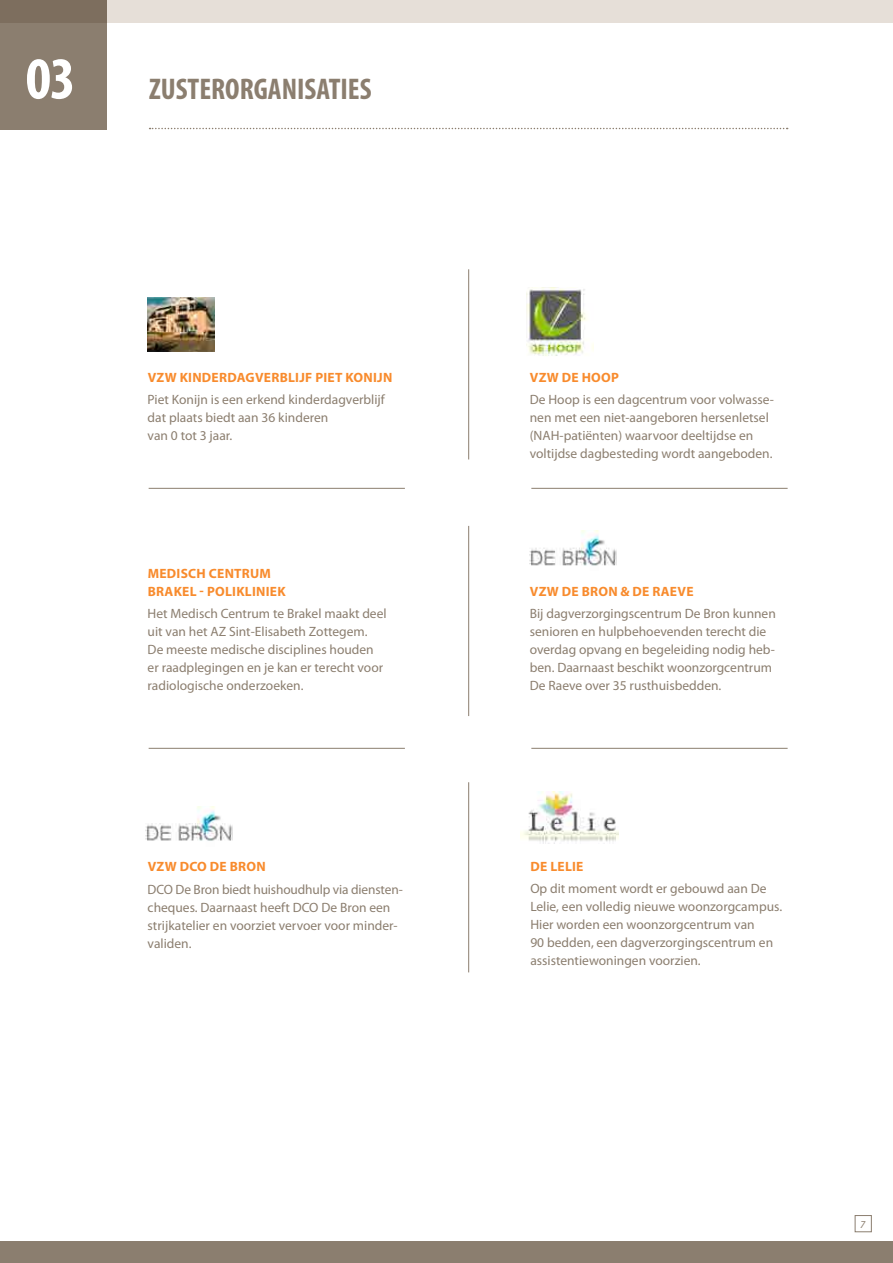
<style>
.page{position:relative;width:893px;height:1263px;background:#fff}
.page>*{position:absolute;margin:0;border:0;box-sizing:border-box;transform-origin:0 0}
.t1{font:700 condensed 30px "Myriad Pro";color:#8b7e6f}
.t2{font:13.5px/18px "Myriad Pro";color:#8b7e6f}
.t3{font:700 13.5px/18px "Myriad Pro";letter-spacing:.02em;color:#f88b2d}
.t4{font:italic 10.5px "Myriad Pro";color:#8b7e6f}
.s1{font-size:60px;color:#fff}
</style>
<div class="page">
<div style="left:855px;top:1215px;width:17px;height:17px;border:1px solid #8b7e6f"></div>
<div style="left:0;top:1242px;width:893px;height:21px;background:#8b7e6f"></div>
<div style="left:0;top:0;width:893px;height:23px;background:#e6dfd8"></div>
<div style="left:0;top:0;width:106px;height:129px;background:linear-gradient(to bottom,#827465,#8f8274)"></div>
<svg style="left:150px;top:128px;width:638px;height:1px"></svg>
<hr style="left:468px;top:269px;width:1px;height:190px;background:#8b7e6f">
<hr style="left:468px;top:526px;width:1px;height:190px;background:#8b7e6f">
<hr style="left:468px;top:782px;width:1px;height:190px;background:#8b7e6f">
<hr style="left:149px;top:488px;width:256px;height:1px;background:#8b7e6f">
<hr style="left:531px;top:488px;width:257px;height:1px;background:#8b7e6f">
<hr style="left:149px;top:748px;width:256px;height:1px;background:#8b7e6f">
<hr style="left:531px;top:748px;width:257px;height:1px;background:#8b7e6f">
<img style="left:148px;top:298px;width:67px;height:53px">
<img style="left:526px;top:288px;width:67px;height:68px">
<img style="left:529px;top:531px;width:87px;height:35px">
<img style="left:146px;top:806px;width:87px;height:35px">
<img style="left:521px;top:791px;width:98px;height:53px">
<h1 class="t1" style="left:26px;top:70px;width:347px"><span class="s1">03</span> ZUSTERORGANISATIES</h1>
<p class="t3" style="left:148px;top:368px;width:246px">VZW KINDERDAGVERBLIJF PIET KONIJN</p>
<p class="t2" style="left:148px;top:390px;width:239px">Piet Konijn is een erkend kinderdagverblijf dat plaats biedt aan 36 kinderen<br>van 0 tot 3 jaar.</p>
<p class="t3" style="left:148px;top:564px;width:139px">MEDISCH CENTRUM<br>BRAKEL - POLIKLINIEK</p>
<p class="t2" style="left:148px;top:605px;width:241px">Het Medisch Centrum te Brakel maakt deel uit van het AZ Sint-Elisabeth Zottegem.<br>De meeste medische disciplines houden er raadplegingen en je kan er terecht voor radiologische onderzoeken.</p>
<p class="t3" style="left:148px;top:857px;width:119px">VZW DCO DE BRON</p>
<p class="t2" style="left:148px;top:880px;width:257px">DCO De Bron biedt huishoudhulp via diensten&shy;cheques. Daarnaast heeft DCO De Bron een strijkatelier en voorziet vervoer voor minder&shy;validen.</p>
<p class="t3" style="left:530px;top:368px;width:91px">VZW DE HOOP</p>
<p class="t2" style="left:530px;top:390px;width:246px">De Hoop is een dagcentrum voor volwasse&shy;nen met een niet-aangeboren hersenletsel (NAH-patiënten) waarvoor deeltijdse en voltijdse dagbesteding wordt aangeboden.</p>
<p class="t3" style="left:530px;top:582px;width:165px">VZW DE BRON &amp; DE RAEVE</p>
<p class="t2" style="left:530px;top:605px;width:248px">Bij dagverzorgingscentrum De Bron kunnen senioren en hulpbehoevenden terecht die overdag opvang en begeleiding nodig heb&shy;ben. Daarnaast beschikt woonzorgcentrum De Raeve over 35 rusthuisbedden.</p>
<p class="t3" style="left:530px;top:857px;width:55px">DE LELIE</p>
<p class="t2" style="left:530px;top:880px;width:253px">Op dit moment wordt er gebouwd aan De Lelie, een volledig nieuwe woonzorgcampus.<br>Hier worden een woonzorgcentrum van<br>90 bedden, een dagverzorgingscentrum en assistentiewoningen voorzien.</p>
<p class="t4" style="left:860px;top:1218px;width:7px">7</p>
</div>
